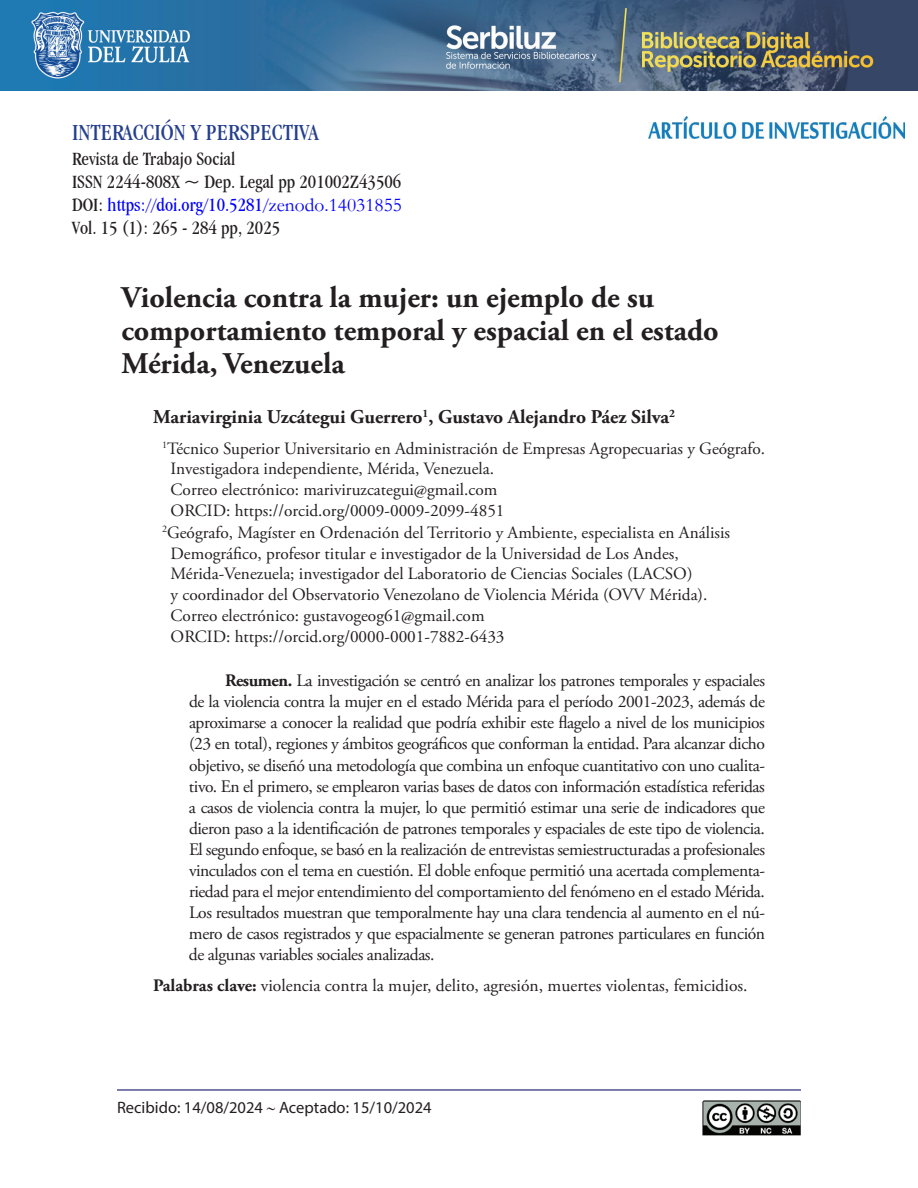
<style>
.page{position:relative;width:918px;height:1188px;background:#fff}
.page>*{position:absolute;margin:0;border:0;box-sizing:border-box;transform-origin:0 0}
.t1{font:700 30px/33px "Adobe Garamond Pro";color:#231f20}
.t2{font:condensed 24px "Garamond IT Cby BT";color:#253f8e}
.t3{font:condensed 19.5px/23px "Garamond IT Cby BT";color:#231f20}
.t4{font:700 19.5px "Adobe Garamond Pro";color:#231f20}
.t5{font:17.55px/21px "Adobe Garamond Pro";color:#231f20;text-align:justify}
.t6{font:17.25px "Adobe Garamond Pro";color:#231f20}
.t7{font:16.5px "Myriad Pro";color:#231f20}
.s1{color:#00f}
.s2{font-family:"Garamond";font-stretch:normal;color:#00f}
.s3{font-weight:700}
</style>
<div class="page">
<hr style="left:117px;top:1089px;width:684px;height:2px;background:#272873">
<img style="left:0;top:0;width:918px;height:91px">
<img style="left:649px;top:116px;width:255px;height:23px">
<img style="left:702px;top:1100px;width:99px;height:36px">
<h2 class="t2" style="left:72px;top:119px;width:248px">INTERACCIÓN Y PERSPECTIVA</h2>
<p class="t3" style="left:72px;top:147px;width:331px">Revista de Trabajo Social<br>ISSN 2244-808X ~ Dep. Legal pp 201002Z43506<br>DOI: <span class="s1">https://doi.org/10.5281/</span><span class="s2">zenodo.14031855<br></span>Vol. 15 (1): 265 - 284 pp, 2025</p>
<h1 class="t1" style="left:122px;top:281px;width:599px">Violencia contra la mujer: un ejemplo de su comportamiento temporal y espacial en el estado<br>Mérida, Venezuela</h1>
<p class="t4" style="left:153px;top:406px;width:524px">Mariavirginia Uzcátegui Guerrero<sup>1</sup>, Gustavo Alejandro Páez Silva<sup>2</sup></p>
<p class="t6" style="left:162px;top:438px;width:605px"><sup>1</sup>Técnico Superior Universitario en Administración de Empresas Agropecuarias y Geógrafo.</p>
<p class="t6" style="left:171px;top:459px;width:325px">Investigadora independiente, Mérida, Venezuela.</p>
<p class="t6" style="left:171px;top:479px;width:328px">Correo electrónico: mariviruzcategui@gmail.com</p>
<p class="t6" style="left:171px;top:500px;width:335px">ORCID: https://orcid.org/0009-0009-2099-4851</p>
<p class="t6" style="left:162px;top:522px;width:570px"><sup>2</sup>Geógrafo, Magíster en Ordenación del Territorio y Ambiente, especialista en Análisis</p>
<p class="t6" style="left:171px;top:543px;width:510px">Demográfico, profesor titular e investigador de la Universidad de Los Andes,</p>
<p class="t6" style="left:171px;top:564px;width:523px">Mérida-Venezuela; investigador del Laboratorio de Ciencias Sociales (LACSO)</p>
<p class="t6" style="left:171px;top:584px;width:538px">y coordinador del Observatorio Venezolano de Violencia Mérida (OVV Mérida).</p>
<p class="t6" style="left:171px;top:605px;width:315px">Correo electrónico: gustavogeog61@gmail.com</p>
<p class="t6" style="left:171px;top:626px;width:335px">ORCID: https://orcid.org/0000-0001-7882-6433</p>
<p class="t5" style="left:189px;top:671px;width:578px;text-indent:36px"><span class="s3">Resumen.</span> La investigación se centró en analizar los patrones temporales y espaciales de la violencia contra la mujer en el estado Mérida para el período 2001-2023, además de aproximarse a conocer la realidad que podría exhibir este flagelo a nivel de los municipios (23 en total), regiones y ámbitos geográficos que conforman la entidad. Para alcanzar dicho objetivo, se diseñó una metodología que combina un enfoque cuantitativo con uno cualita&shy;tivo. En el primero, se emplearon varias bases de datos con información estadística referidas a casos de violencia contra la mujer, lo que permitió estimar una serie de indicadores que dieron paso a la identificación de patrones temporales y espaciales de este tipo de violencia.<br>El segundo enfoque, se basó en la realización de entrevistas semiestructuradas a profesionales vinculados con el tema en cuestión. El doble enfoque permitió una acertada complementa&shy;riedad para el mejor entendimiento del comportamiento del fenómeno en el estado Mérida.<br>Los resultados muestran que temporalmente hay una clara tendencia al aumento en el nú&shy;mero de casos registrados y que espacialmente se generan patrones particulares en función de algunas variables sociales analizadas.</p>
<p class="t5" style="left:153px;top:976px;width:596px"><span class="s3">Palabras clave:</span> violencia contra la mujer, delito, agresión, muertes violentas, femicidios.</p>
<p class="t7" style="left:117px;top:1097px;width:316px">Recibido: 14/08/2024 Aceptado: 15/10/2024</p>
</div>
